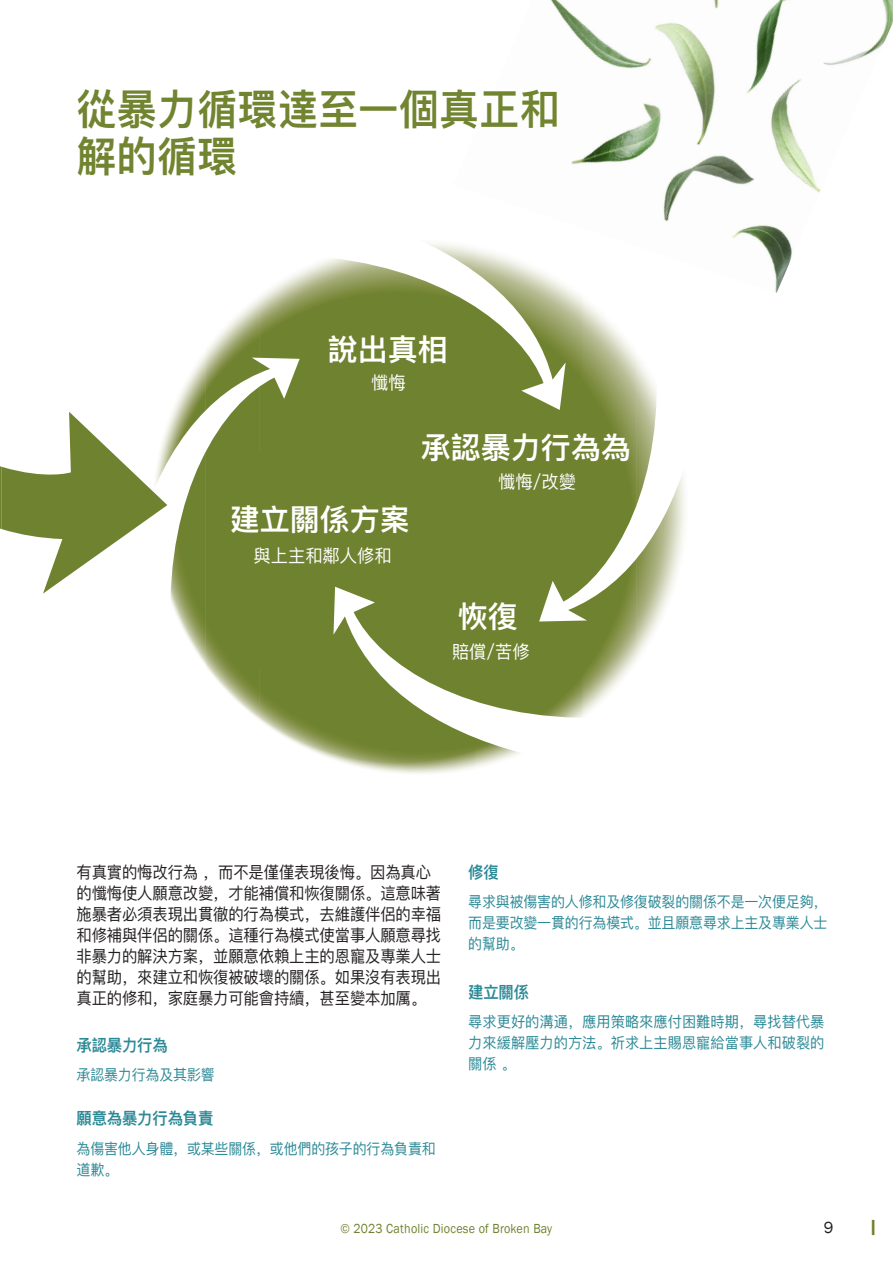
<style>
.page{position:relative;width:893px;height:1263px;background:#fff}
.page>*{position:absolute;margin:0;border:0;box-sizing:border-box;transform-origin:0 0}
.t1{font:600 42px/46.5px "Ping Fang SC";letter-spacing:.01em;color:#718430;scale:.95 1}
.t2{font:600 30px "Ping Fang HK";color:#fff}
.t3{font:18px "Ping Fang SC";color:#fff;scale:.96 1}
.t4{font:600 18px "Franklin Gothic";color:#6f822f}
.t5{font:16.5px/21px "Ping Fang SC";letter-spacing:-.01em;color:#231f20;scale:.93 1}
.t6{font:600 16.5px "Ping Fang SC";letter-spacing:-.01em;color:#2c8996;scale:.93 1}
.t7{font:16.5px "Franklin Gothic";color:#231f20}
.t8{font:15px/21px "Ping Fang SC";letter-spacing:-.01em;color:#2c8996;scale:.93 1}
.t9{font:15px/21px "Ping Fang SC";letter-spacing:-.01em;color:#2c8996;text-align:justify;scale:.95 1}
.t10{font:13.5px "Franklin Gothic";letter-spacing:.02em;color:#6f822f;scale:.9 1}
</style>
<div class="page">
<img style="left:260px;top:270px;width:215px;height:504px">
<img style="left:475px;top:293px;width:107px;height:474px">
<img style="left:206px;top:297px;width:54px;height:423px">
<img style="left:582px;top:299px;width:54px;height:399px">
<img style="left:183px;top:353px;width:23px;height:312px">
<svg style="left:305px;top:243px;width:261px;height:167px;fill:#6f822f"></svg>
<svg style="left:333px;top:587px;width:270px;height:168px;fill:#6f822f"></svg>
<svg style="left:539px;top:347px;width:149px;height:274px"></svg>
<svg style="left:0;top:358px;width:300px;height:270px"></svg>
<img style="left:453px;top:0;width:440px;height:293px">
<h1 class="t1" style="left:77px;top:85px;width:510px">從暴力循環達至一個真正和解的循環</h1>
<h2 class="t2" style="left:328px;top:331px;width:121px">說出真相</h2>
<p class="t3" style="left:371px;top:371px;width:37px">懺悔</p>
<h2 class="t2" style="left:230px;top:501px;width:181px">建立關係方案</h2>
<p class="t3" style="left:253px;top:545px;width:146px">與上主和鄰人修和</p>
<h2 class="t2" style="left:421px;top:428px;width:211px">承認暴力行為為</h2>
<p class="t3" style="left:498px;top:470px;width:82px">懺悔/改變</p>
<h2 class="t2" style="left:458px;top:598px;width:61px">恢復</h2>
<p class="t3" style="left:452px;top:640px;width:82px">賠償/苦修</p>
<p class="t5" style="left:77px;top:861px;width:394px">有真實的悔改行為，而不是僅僅表現後悔。因為真心的懺悔使人願意改變，才能補償和恢復關係。這意味著施暴者必須表現出貫徹的行為模式，去維護伴侶的幸福和修補與伴侶的關係。這種行為模式使當事人願意尋找非暴力的解決方案，並願意依賴上主的恩寵及專業人士的幫助，來建立和恢復被破壞的關係。如果沒有表現出真正的修和，家庭暴力可能會持續，甚至變本加厲。</p>
<p class="t6" style="left:77px;top:1034px;width:100px">承認暴力行為</p>
<p class="t8" style="left:77px;top:1064px;width:150px">承認暴力行為及其影響</p>
<p class="t6" style="left:77px;top:1108px;width:149px">願意為暴力行為負責</p>
<p class="t8" style="left:77px;top:1137px;width:388px">為傷害他人身體，或某些關係，或他們的孩子的行為負責和道歉。</p>
<p class="t6" style="left:468px;top:861px;width:34px">修復</p>
<p class="t8" style="left:468px;top:891px;width:388px;text-align:justify">尋求與被傷害的人修和及修復破裂的關係不是一次便足夠，而是要改變一貫的行為模式。並且願意尋求上主及專業人士的幫助。</p>
<p class="t6" style="left:468px;top:981px;width:67px">建立關係</p>
<p class="t9" style="left:468px;top:1011px;width:376px">尋求更好的溝通，應用策略來應付困難時期，尋找替代暴力來緩解壓力的方法。祈求上主賜恩寵給當事人和破裂的關係。</p>
<p class="t10" style="left:341px;top:1220px;width:237px">© 2023 Catholic Diocese of Broken Bay</p>
<p class="t7" style="left:824px;top:1217px;width:11px">9</p>
<p class="t4" style="left:869px;top:1214px;width:10px">|</p>
</div>
